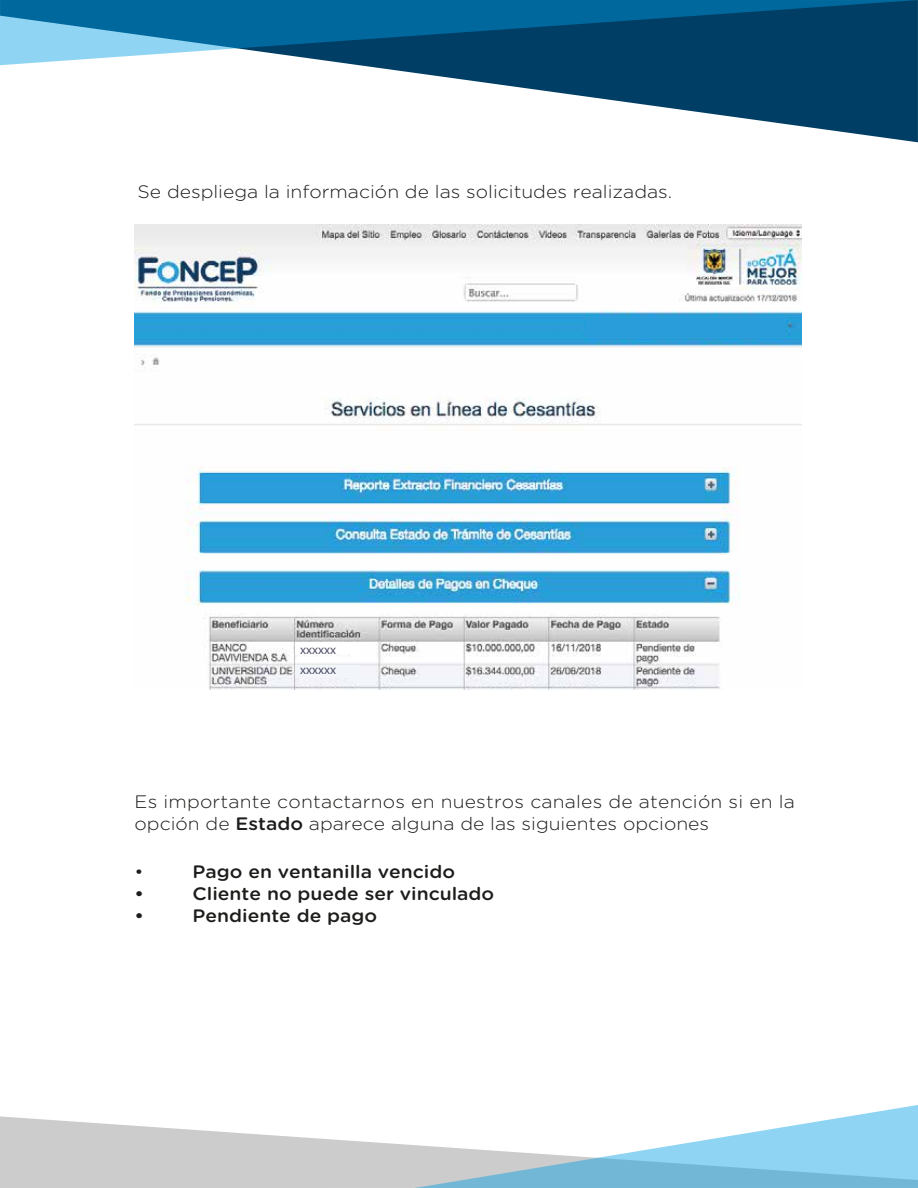
<style>
.page{position:relative;width:918px;height:1188px;background:#fff}
.page>*{position:absolute;margin:0;border:0;box-sizing:border-box;transform-origin:0 0}
.t1{font:300 18px/21.6px "Gotham Rounded";color:#1d1d1b;scale:1.07 1}
.t2{font:500 18px "Gotham Rounded";color:#1d1d1b;scale:1.07 1}
.t3{font:12.9px/20.1px "Myriad Pro";color:#515068}
.s1{font-weight:500}
</style>
<div class="page">
<svg style="left:0;top:65px;width:918px;height:77px"></svg>
<svg style="left:0;top:0;width:918px;height:65px;background:#1a6790"></svg>
<img style="left:135px;top:225px;width:667px;height:464px">
<svg style="left:0;top:1116px;width:415px;height:72px;fill:#cdcccc"></svg>
<svg style="left:415px;top:1105px;width:503px;height:83px"></svg>
<div style="left:295px;top:643px;width:67px;height:11px;background:#fff"></div>
<div style="left:295px;top:665px;width:64px;height:12px;background:#f2f5f9"></div>
<div style="left:586px;top:317px;width:200px;height:20px;background:#299dd9"></div>
<p class="t1" style="left:138px;top:180px;width:501px">Se despliega la información de las solicitudes realizadas.</p>
<p class="t3" style="left:300px;top:640px;width:38px">xxxxxx xxxxxx</p>
<p class="t1" style="left:135px;top:790px;width:619px">Es importante contactarnos en nuestros canales de atención si en la opción de <span class="s1">Estado</span> aparece alguna de las siguientes opciones</p>
<p class="t1" style="left:135px;top:860px;width:10px">•</p>
<p class="t2" style="left:193px;top:859px;width:247px">Pago en ventanilla vencido</p>
<p class="t2" style="left:135px;top:881px;width:10px">•</p>
<p class="t2" style="left:193px;top:881px;width:283px">Cliente no puede ser vinculado</p>
<p class="t2" style="left:135px;top:902px;width:10px">•</p>
<p class="t2" style="left:193px;top:902px;width:174px">Pendiente de pago</p>
</div>
